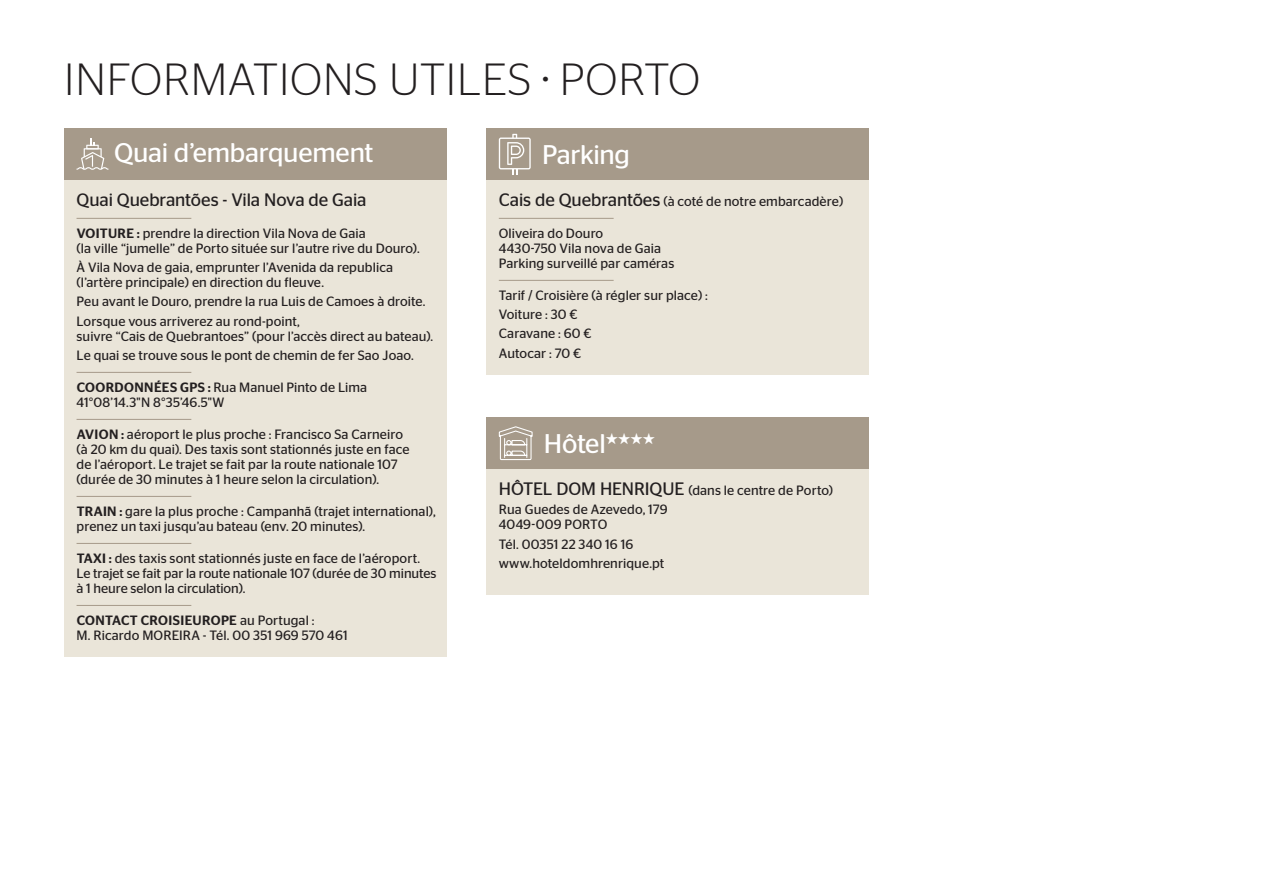
<style>
.page{position:relative;width:1263px;height:893px;background:#fff}
.page>*{position:absolute;margin:0;border:0;box-sizing:border-box;transform-origin:0 0}
.t1{font:300 45px "Stag Sans";letter-spacing:.02em;color:#231f20}
.t2{font:27px "Stag Sans";letter-spacing:-.01em;color:#fff}
.t3{font:18px "Stag Sans";letter-spacing:-.005em;color:#231f20}
.t4{font:13.5px/15px "Stag Sans";letter-spacing:.005em;color:#231f20}
.s1{font-weight:500}
.s2{font-size:18px}
</style>
<div class="page">
<div style="left:64px;top:128px;width:382px;height:52px;background:#a69a8a"></div>
<svg style="left:77px;top:138px;width:31px;height:32px"></svg>
<div style="left:486px;top:128px;width:383px;height:52px;background:#a69a8a"></div>
<svg style="left:499px;top:134px;width:32px;height:40px"></svg>
<div style="left:486px;top:417px;width:383px;height:53px;background:#a69a8a"></div>
<svg style="left:498px;top:426px;width:35px;height:35px"></svg>
<div style="left:64px;top:180px;width:382px;height:477px;background:#eae5d9"></div>
<hr style="left:77px;top:218px;width:114px;height:1px;background:#a69a8a">
<hr style="left:77px;top:372px;width:114px;height:1px;background:#a69a8a">
<hr style="left:77px;top:419px;width:114px;height:1px;background:#a69a8a">
<hr style="left:77px;top:496px;width:114px;height:1px;background:#a69a8a">
<hr style="left:77px;top:543px;width:114px;height:1px;background:#a69a8a">
<hr style="left:77px;top:605px;width:114px;height:1px;background:#a69a8a">
<div style="left:486px;top:180px;width:383px;height:195px;background:#eae5d9"></div>
<hr style="left:499px;top:218px;width:115px;height:1px;background:#a69a8a">
<hr style="left:499px;top:280px;width:115px;height:1px;background:#a69a8a">
<div style="left:486px;top:470px;width:383px;height:125px;background:#eae5d9"></div>
<h1 class="t1" style="left:64px;top:55px;width:637px">INFORMATIONS UTILES <sup>•</sup> PORTO</h1>
<h2 class="t2" style="left:114px;top:138px;width:261px">Quai d’embarquement</h2>
<h2 class="t2" style="left:542px;top:139px;width:89px">Parking</h2>
<h3 class="t3" style="left:77px;top:189px;width:291px">Quai Quebrantões - Vila Nova de Gaia</h3>
<p class="t4" style="left:77px;top:226px;width:345px"><span class="s1">VOITURE :</span> prendre la direction Vila Nova de Gaia<br>(la ville “jumelle” de Porto située sur l’autre rive du Douro).</p>
<p class="t4" style="left:77px;top:260px;width:318px">À Vila Nova de gaia, emprunter l’Avenida da republica (l’artère principale) en direction du fleuve.</p>
<p class="t4" style="left:77px;top:292px;width:350px;line-height:19.2px">Peu avant le Douro, prendre la rua Luis de Camoes à droite.<br>Lorsque vous arriverez au rond-point,</p>
<p class="t4" style="left:77px;top:326px;width:358px;line-height:19.2px">suivre “Cais de Quebrantoes” (pour l’accès direct au bateau).<br>Le quai se trouve sous le pont de chemin de fer Sao Joao.</p>
<p class="t4" style="left:77px;top:380px;width:292px"><span class="s1">COORDONNÉES GPS :</span> Rua Manuel Pinto de Lima<br>41°08’14.3"N 8°35’46.5"W</p>
<p class="t4" style="left:77px;top:427px;width:334px"><span class="s1">AVION :</span> aéroport le plus proche : Francisco Sa Carneiro (à 20 km du quai). Des taxis sont stationnés juste en face de l’aéroport. Le trajet se fait par la route nationale 107 (durée de 30 minutes à 1 heure selon la circulation).</p>
<p class="t4" style="left:77px;top:504px;width:361px"><span class="s1">TRAIN :</span> gare la plus proche : Campanhã (trajet international), prenez un taxi jusqu’au bateau (env. 20 minutes).</p>
<p class="t4" style="left:77px;top:551px;width:362px"><span class="s1">TAXI :</span> des taxis sont stationnés juste en face de l’aéroport.<br>Le trajet se fait par la route nationale 107 (durée de 30 minutes à 1 heure selon la circulation).</p>
<p class="t4" style="left:77px;top:613px;width:273px"><span class="s1">CONTACT CROISIEUROPE</span> au Portugal :<br>M. Ricardo MOREIRA - Tél. 00 351 969 570 461</p>
<p class="t4" style="left:499px;top:194px;width:346px"><span class="s2">Cais de Quebrantões</span> (à coté de notre embarcadère)</p>
<p class="t4" style="left:499px;top:226px;width:177px">Oliveira do Douro<br>4430-750 Vila nova de Gaia<br>Parking surveillé par caméras</p>
<p class="t4" style="left:499px;top:285px;width:211px;line-height:19.2px">Tarif / Croisière (à régler sur place) :<br>Voiture : 30 €<br>Caravane : 60 €<br>Autocar : 70 €</p>
<h2 class="t2" style="left:544px;top:428px;width:113px">Hôtel★★★★</h2>
<p class="t4" style="left:499px;top:481px;width:336px;line-height:19.2px"><span class="s2">HÔTEL DOM HENRIQUE</span> (dans le centre de Porto)<br>Rua Guedes de Azevedo, 179</p>
<p class="t4" style="left:499px;top:515px;width:167px;line-height:19.2px">4049-009 PORTO<br>Tél. 00351 22 340 16 16 www.hoteldomhrenrique.pt</p>
</div>
